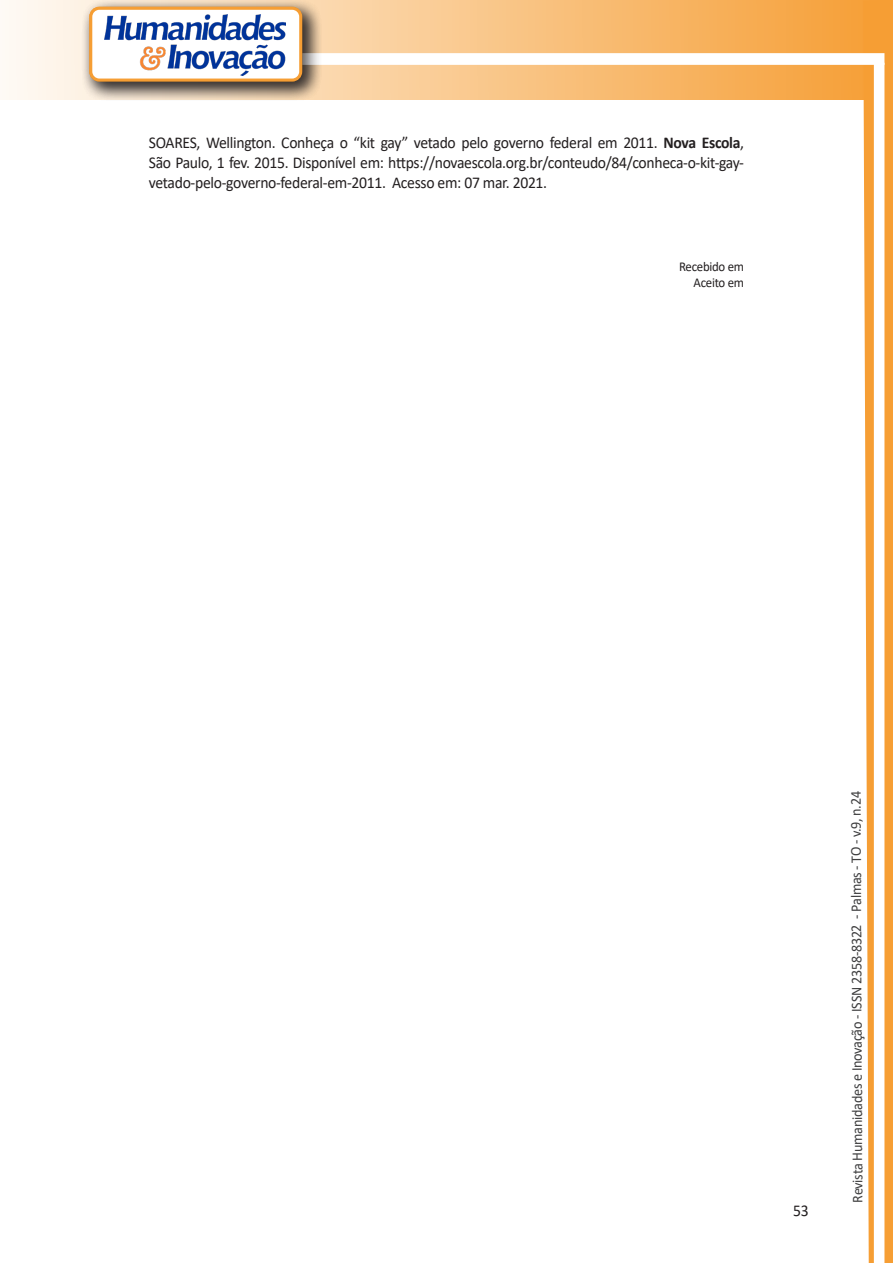
<style>
.page{position:relative;width:893px;height:1263px;background:#fff}
.page>*{position:absolute;margin:0;border:0;box-sizing:border-box;transform-origin:0 0}
.texto{font:16.5px/19.8px "Calibri";letter-spacing:-.02em;color:#231f20;text-align:justify;scale:.95 1}
.t1{font:15px "Calibri";letter-spacing:-.025em;color:#3e3e3f;scale:.95 1}
.texto-2{font:13.5px "Calibri";letter-spacing:-.02em;color:#231f20;scale:.95 1}
.s1{font-weight:700}
</style>
<div class="page">
<svg style="left:5px;top:0;width:858px;height:100px"></svg>
<div style="left:302px;top:53px;width:582px;height:12px;background:#fff;border:2px solid #fff"></div>
<svg style="left:863px;top:0;width:30px;height:1263px"></svg>
<div style="left:81px;top:0;width:241px;height:102px;background:#231f20;opacity:.75"></div>
<svg style="left:91px;top:8px;width:210px;height:72px"></svg>
<div style="left:89px;top:7px;width:213px;height:75px;border:3px solid #f69e34;border-radius:9px"></div>
<p class="texto" style="left:149px;top:133px;width:628px">SOARES, Wellington. Conheça o “kit gay” vetado pelo governo federal em 2011. <span class="s1">Nova Escola</span>, São Paulo, 1 fev. 2015. Disponível em: https://novaescola.org.br/conteudo/84/conheca-o-kit-gay&shy;vetado-pelo-governo-federal-em-2011. Acesso em: 07 mar. 2021.</p>
<p class="texto-2" style="left:679px;top:257px;width:70px">Recebido em</p>
<p class="texto-2" style="left:694px;top:273px;width:55px">Aceito em</p>
<p class="texto" style="left:793px;top:1200px;width:18px">53</p>
<p class="t1" style="left:846px;top:1203px;width:435px;rotate:-90deg">Revista Humanidades e Inovação - ISSN 2358-8322 - Palmas - TO - v.9, n.24</p>
</div>
